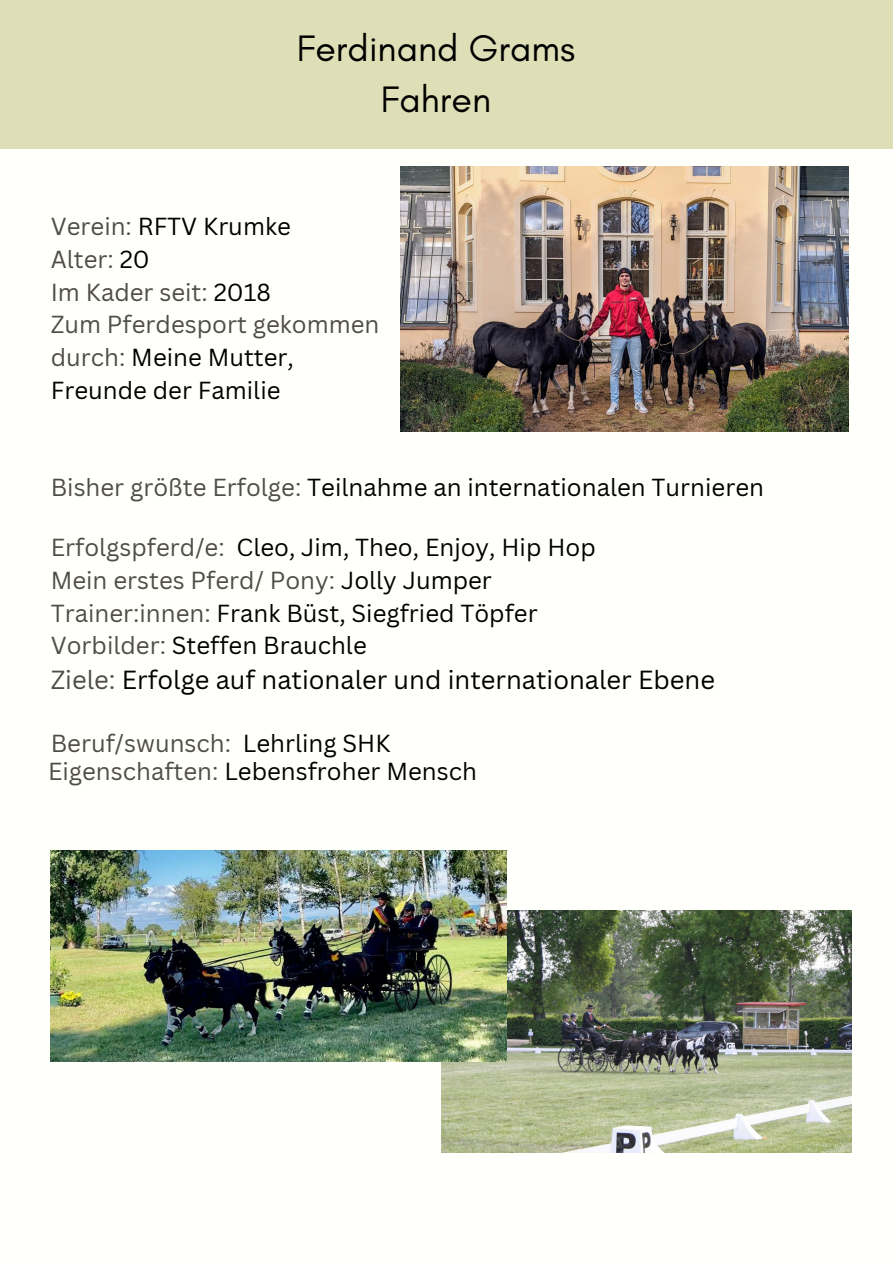
<style>
.page{position:relative;width:893px;height:1264px;background:#fff}
.page>*{position:absolute;margin:0;border:0;box-sizing:border-box;transform-origin:0 0}
.t1{font:37.5px/51.8px "Glacial Indifference";color:#000;text-align:center}
.t2{font:25.5px "Canva Sans";color:#000}
.t3{font:24px "Canva Sans";color:#000}
.t4{font:24px "Canva Sans";color:#4f4d45}
.s1{color:#4f4d45}
.s2{color:#000}
</style>
<div class="page">
<div style="left:0;top:0;width:892px;height:1263px;background:#fffffb"></div>
<div style="left:0;top:0;width:892px;height:148px;background:#dedfb6"></div>
<img style="left:400px;top:166px;width:448px;height:266px">
<img style="left:441px;top:910px;width:410px;height:241px">
<img style="left:51px;top:850px;width:455px;height:211px">
<h1 class="t1" style="left:297px;top:22px;width:280px">Ferdinand Grams<br>Fahren</h1>
<p class="t3" style="left:51px;top:210px;width:241px"><span class="s1">Verein:</span> RFTV Krumke</p>
<p class="t4" style="left:51px;top:242px;width:100px">Alter: <span class="s2">20</span></p>
<p class="t4" style="left:51px;top:275px;width:222px">Im Kader seit: <span class="s2">2018</span></p>
<p class="t4" style="left:51px;top:307px;width:330px">Zum Pferdesport gekommen</p>
<p class="t3" style="left:51px;top:340px;width:245px"><span class="s1">durch:</span> Meine Mutter,</p>
<p class="t3" style="left:51px;top:373px;width:231px">Freunde der Familie</p>
<p class="t3" style="left:51px;top:471px;width:714px"><span class="s1">Bisher größte Erfolge:</span> Teilnahme an internationalen Turnieren</p>
<p class="t3" style="left:51px;top:530px;width:546px"><span class="s1">Erfolgspferd/e:</span> Cleo, Jim, Theo, Enjoy, Hip Hop</p>
<p class="t4" style="left:51px;top:563px;width:442px">Mein erstes Pferd/ Pony: <span class="s2">Jolly Jumper</span></p>
<p class="t3" style="left:51px;top:596px;width:488px"><span class="s1">Trainer:innen:</span> Frank Büst, Siegfried Töpfer</p>
<p class="t3" style="left:51px;top:628px;width:317px"><span class="s1">Vorbilder:</span> Steffen Brauchle</p>
<p class="t2" style="left:51px;top:662px;width:665px"><span class="s1">Ziele:</span> Erfolge auf nationaler und internationaler Ebene</p>
<p class="t4" style="left:51px;top:726px;width:182px">Beruf/swunsch:</p>
<p class="t3" style="left:243px;top:726px;width:149px">Lehrling SHK</p>
<p class="t3" style="left:48px;top:754px;width:430px"><span class="s1">Eigenschaften:</span> Lebensfroher Mensch</p>
</div>
